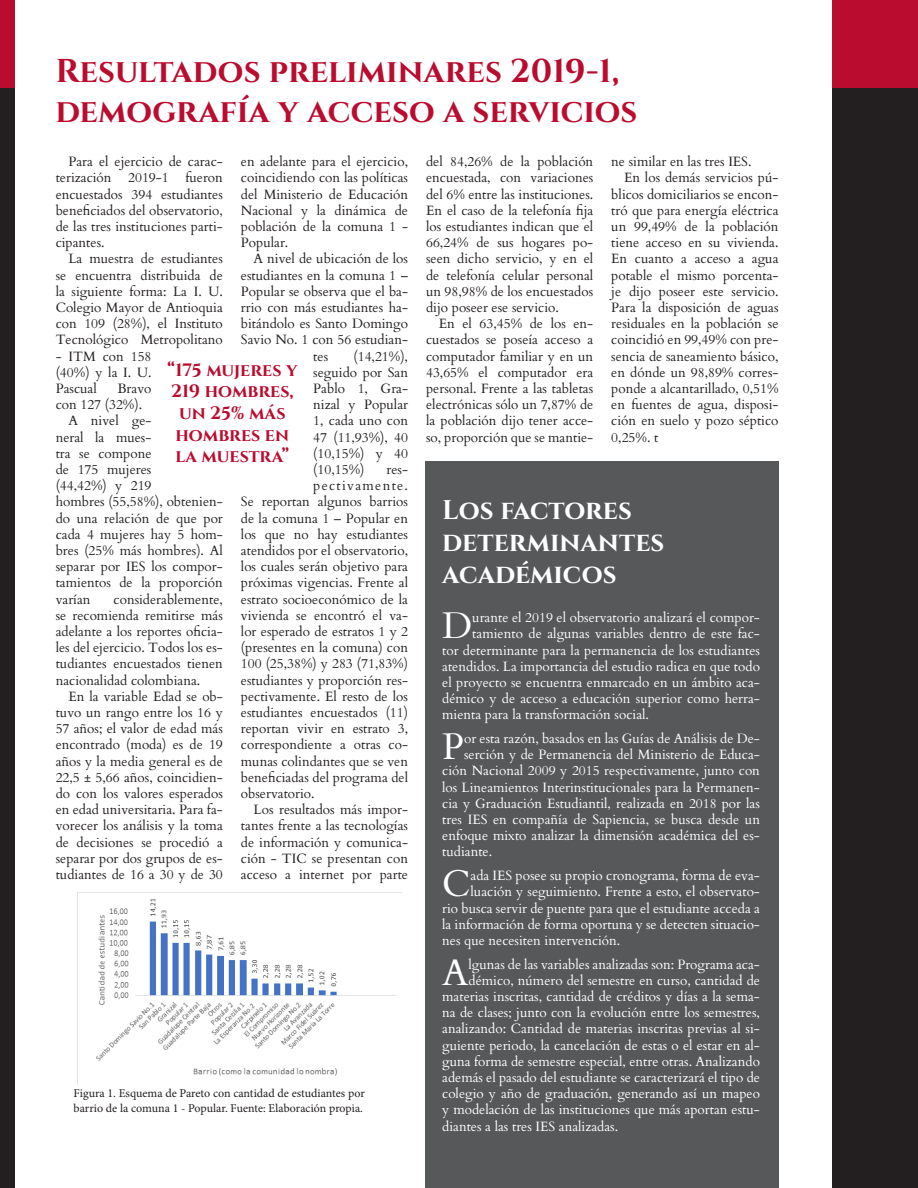
<style>
.page{position:relative;width:918px;height:1188px;background:#231f20}
.page>*{position:absolute;margin:0;border:0;box-sizing:border-box;transform-origin:0 0}
.para-dropcap-white{font:37.05px "Cardo";color:#fff}
.head2{font:700 33px/39.6px "Cinzel";color:#ba0c2f}
.head1-white{font:700 27px/32.4px "Cinzel";color:#fff}
.quote-red{font:700 18px/21.6px "Cinzel";color:#ba0c2f;text-align:center}
.para{font:13.5px/16.2px "Cardo";color:#231f20;text-align:justify}
.para-dropcap-white-2{font:13.5px "Cardo";color:#fff}
.para-2{font:13.5px "Cardo";letter-spacing:.095em;color:#231f20}
.t1{font:12px/14.4px "Minion Pro";color:#231f20}
</style>
<div class="page">
<div style="left:0;top:0;width:918px;height:88px;background:#ba0c2f"></div>
<div style="left:15px;top:0;width:817px;height:1188px;background:#fff"></div>
<div style="left:425px;top:462px;width:354px;height:726px;background:#57585a"></div>
<img style="left:77px;top:893px;width:319px;height:191px">
<p class="head2" style="left:55px;top:53px;width:584px">Resultados preliminares 2019-1, demografía y acceso a servicios</p>
<p class="para" style="left:56px;top:153px;width:169px;text-indent:13px">Para el ejercicio de carac&shy;terización 2019-1 fueron encuestados 394 estudiantes beneficiados del observatorio, de las tres instituciones parti&shy;cipantes.</p>
<p class="para" style="left:56px;top:250px;width:169px;text-indent:13px">La muestra de estudiantes se encuentra distribuida de la siguiente forma: La I. U.<br>Colegio Mayor de Antioquia con 109 (28%), el Instituto Tecnológico Metropolitano</p>
<p class="para" style="left:56px;top:347px;width:97px">- ITM con 158 (40%) y la I. U.<br>Pascual</p>
<p class="para" style="left:241px;top:153px;width:169px">en adelante para el ejercicio, coincidiendo con las políticas del Ministerio de Educación Nacional y la dinámica de población de la comuna 1 - Popular.</p>
<p class="para" style="left:254px;top:250px;width:156px">A nivel de ubicación de los</p>
<p class="para" style="left:241px;top:266px;width:169px">estudiantes en la comuna 1 –</p>
<p class="para" style="left:241px;top:282px;width:169px">Popular se observa que el ba-</p>
<p class="para" style="left:241px;top:299px;width:169px">rrio con más estudiantes ha-</p>
<p class="para" style="left:241px;top:315px;width:169px">bitándolo es Santo Domingo</p>
<p class="para" style="left:241px;top:331px;width:169px">Savio No. 1 con 56 estudian-</p>
<p class="para" style="left:313px;top:347px;width:16px">tes</p>
<p class="para" style="left:313px;top:347px;width:96px;text-indent:40px">(14,21%), seguido por San Pablo 1, Gra&shy;nizal y Popular 1, cada uno con 47 (11,93%), 40 (10,15%) y 40 (10,15%)</p>
<p class="quote-red" style="left:167px;top:360px;width:132px">“175 mujeres y<br>219 hombres, un 25% más hombres en la muestra”</p>
<p class="para" style="left:56px;top:380px;width:97px;text-indent:62px">Bravo con 127 (32%).</p>
<p class="para" style="left:56px;top:412px;width:169px;text-align:left;text-indent:13px">A nivel ge-<br>neral la mues-<br>tra se compone<br>de 175 mujeres<br>(44,42%) y 219<br>hombres (55,58%), obtenien&shy;do una relación de que por cada 4 mujeres hay 5 hom&shy;bres (25% más hombres). Al separar por IES los compor&shy;tamientos de la proporción varían</p>
<p class="para" style="left:387px;top:461px;width:23px">res-</p>
<p class="para-2" style="left:313px;top:475px;width:96px">pectivamente.</p>
<p class="para" style="left:241px;top:493px;width:169px">Se reportan algunos barrios</p>
<p class="para" style="left:241px;top:509px;width:169px">de la comuna 1 – Popular en</p>
<p class="para" style="left:241px;top:525px;width:169px">los que no hay estudiantes</p>
<p class="para" style="left:241px;top:542px;width:169px">atendidos por el observatorio,</p>
<p class="para" style="left:241px;top:558px;width:169px">los cuales serán objetivo para</p>
<p class="para" style="left:241px;top:574px;width:169px">próximas vigencias. Frente al</p>
<p class="para" style="left:241px;top:590px;width:169px">estrato socioeconómico de la</p>
<p class="para" style="left:241px;top:606px;width:169px">vivienda se encontró el va-</p>
<p class="para" style="left:241px;top:623px;width:169px">lor esperado de estratos 1 y 2</p>
<p class="para" style="left:241px;top:639px;width:169px">(presentes en la comuna) con</p>
<p class="para" style="left:241px;top:655px;width:169px">100 (25,38%) y 283 (71,83%)</p>
<p class="para" style="left:241px;top:671px;width:169px">estudiantes y proporción res-</p>
<p class="para" style="left:241px;top:687px;width:169px">pectivamente. El resto de los</p>
<p class="para" style="left:241px;top:704px;width:169px">estudiantes encuestados (11)</p>
<p class="para" style="left:241px;top:720px;width:169px">reportan vivir en estrato 3,</p>
<p class="para" style="left:241px;top:736px;width:169px">correspondiente a otras co-</p>
<p class="para" style="left:241px;top:752px;width:169px">munas colindantes que se ven</p>
<p class="para" style="left:241px;top:768px;width:169px">beneficiadas del programa del</p>
<p class="para" style="left:241px;top:785px;width:75px">observatorio.</p>
<p class="para" style="left:241px;top:801px;width:169px;text-indent:13px">Los resultados más impor&shy;tantes frente a las tecnologías de información y comunica&shy;ción - TIC se presentan con acceso a internet por parte</p>
<p class="para" style="left:56px;top:590px;width:169px;text-indent:58px">considerablemente, se recomienda remitirse más adelante a los reportes oficia&shy;les del ejercicio. Todos los es&shy;tudiantes encuestados tienen nacionalidad colombiana.</p>
<p class="para" style="left:56px;top:687px;width:169px;text-indent:13px">En la variable Edad se ob&shy;tuvo un rango entre los 16 y 57 años; el valor de edad más encontrado (moda) es de 19 años y la media general es de 22,5 ± 5,66 años, coincidien&shy;do con los valores esperados en edad universitaria. Para fa&shy;vorecer los análisis y la toma de decisiones se procedió a separar por dos grupos de es&shy;tudiantes de 16 a 30 y de 30</p>
<p class="t1" style="left:74px;top:1086px;width:293px">Figura 1. Esquema de Pareto con cantidad de estudiantes por barrio de la comuna 1 - Popular. Fuente: Elaboración propia.</p>
<p class="para" style="left:426px;top:153px;width:169px">del 84,26% de la población encuestada, con variaciones del 6% entre las instituciones.<br>En el caso de la telefonía fija los estudiantes indican que el 66,24% de sus hogares po&shy;seen dicho servicio, y en el de telefonía celular personal un 98,98% de los encuestados dijo poseer ese servicio.</p>
<p class="para" style="left:426px;top:315px;width:169px;text-indent:13px">En el 63,45% de los en&shy;cuestados se poseía acceso a computador familiar y en un 43,65% el computador era personal. Frente a las tabletas electrónicas sólo un 7,87% de la población dijo tener acce&shy;so, proporción que se mantie-</p>
<p class="para" style="left:611px;top:153px;width:142px">ne similar en las tres IES.</p>
<p class="para" style="left:611px;top:169px;width:169px;text-indent:13px">En los demás servicios pú&shy;blicos domiciliarios se encon&shy;tró que para energía eléctrica un 99,49% de la población tiene acceso en su vivienda.<br>En cuanto a acceso a agua potable el mismo porcenta&shy;je dijo poseer este servicio.<br>Para la disposición de aguas residuales en la población se coincidió en 99,49% con pre&shy;sencia de saneamiento básico, en dónde un 98,89% corres&shy;ponde a alcantarillado, 0,51% en fuentes de agua, disposi&shy;ción en suelo y pozo séptico 0,25%. t</p>
<p class="head1-white" style="left:442px;top:495px;width:224px">Los factores determinantes académicos</p>
<p class="para-dropcap-white" style="left:442px;top:596px;width:32px">D</p>
<p class="para-dropcap-white-2" style="left:472px;top:607px;width:289px">urante el 2019 el observatorio analizará el compor-</p>
<p class="para-dropcap-white-2" style="left:472px;top:623px;width:289px">tamiento de algunas variables dentro de este fac-</p>
<p class="para-dropcap-white-2" style="left:442px;top:639px;width:319px">tor determinante para la permanencia de los estudiantes</p>
<p class="para-dropcap-white-2" style="left:442px;top:655px;width:319px">atendidos. La importancia del estudio radica en que todo</p>
<p class="para-dropcap-white-2" style="left:442px;top:672px;width:319px">el proyecto se encuentra enmarcado en un ámbito aca-</p>
<p class="para-dropcap-white-2" style="left:442px;top:688px;width:319px">démico y de acceso a educación superior como herra-</p>
<p class="para-dropcap-white-2" style="left:442px;top:704px;width:208px">mienta para la transformación social.</p>
<p class="para-dropcap-white" style="left:442px;top:717px;width:23px">P</p>
<p class="para-dropcap-white-2" style="left:464px;top:728px;width:297px">or esta razón, basados en las Guías de Análisis de De-</p>
<p class="para-dropcap-white-2" style="left:464px;top:744px;width:297px">serción y de Permanencia del Ministerio de Educa-</p>
<p class="para-dropcap-white-2" style="left:442px;top:760px;width:319px">ción Nacional 2009 y 2015 respectivamente, junto con</p>
<p class="para-dropcap-white-2" style="left:442px;top:776px;width:319px">los Lineamientos Interinstitucionales para la Permanen-</p>
<p class="para-dropcap-white-2" style="left:442px;top:792px;width:319px">cia y Graduación Estudiantil, realizada en 2018 por las</p>
<p class="para-dropcap-white-2" style="left:442px;top:809px;width:319px">tres IES en compañía de Sapiencia, se busca desde un</p>
<p class="para-dropcap-white-2" style="left:442px;top:825px;width:319px">enfoque mixto analizar la dimensión académica del es-</p>
<p class="para-dropcap-white-2" style="left:442px;top:841px;width:51px">tudiante.</p>
<p class="para-dropcap-white" style="left:442px;top:854px;width:30px">C</p>
<p class="para-dropcap-white-2" style="left:471px;top:865px;width:291px">ada IES posee su propio cronograma, forma de eva-</p>
<p class="para-dropcap-white-2" style="left:471px;top:881px;width:291px">luación y seguimiento. Frente a esto, el observato-</p>
<p class="para-dropcap-white-2" style="left:442px;top:897px;width:319px">rio busca servir de puente para que el estudiante acceda a</p>
<p class="para-dropcap-white-2" style="left:442px;top:913px;width:319px">la información de forma oportuna y se detecten situacio-</p>
<p class="para-dropcap-white-2" style="left:442px;top:930px;width:180px">nes que necesiten intervención.</p>
<p class="para-dropcap-white" style="left:442px;top:943px;width:28px">A</p>
<p class="para-dropcap-white-2" style="left:469px;top:953px;width:293px">lgunas de las variables analizadas son: Programa aca-</p>
<p class="para-dropcap-white-2" style="left:469px;top:969px;width:293px">démico, número del semestre en curso, cantidad de</p>
<p class="para-dropcap-white-2" style="left:442px;top:986px;width:319px">materias inscritas, cantidad de créditos y días a la sema-</p>
<p class="para-dropcap-white-2" style="left:442px;top:1002px;width:319px">na de clases; junto con la evolución entre los semestres,</p>
<p class="para-dropcap-white-2" style="left:442px;top:1018px;width:319px">analizando: Cantidad de materias inscritas previas al si-</p>
<p class="para-dropcap-white-2" style="left:442px;top:1034px;width:319px">guiente periodo, la cancelación de estas o el estar en al-</p>
<p class="para-dropcap-white-2" style="left:442px;top:1050px;width:319px">guna forma de semestre especial, entre otras. Analizando</p>
<p class="para-dropcap-white-2" style="left:442px;top:1067px;width:319px">además el pasado del estudiante se caracterizará el tipo de</p>
<p class="para-dropcap-white-2" style="left:442px;top:1083px;width:319px">colegio y año de graduación, generando así un mapeo</p>
<p class="para-dropcap-white-2" style="left:442px;top:1099px;width:319px">y modelación de las instituciones que más aportan estu-</p>
<p class="para-dropcap-white-2" style="left:442px;top:1115px;width:178px">diantes a las tres IES analizadas.</p>
</div>
